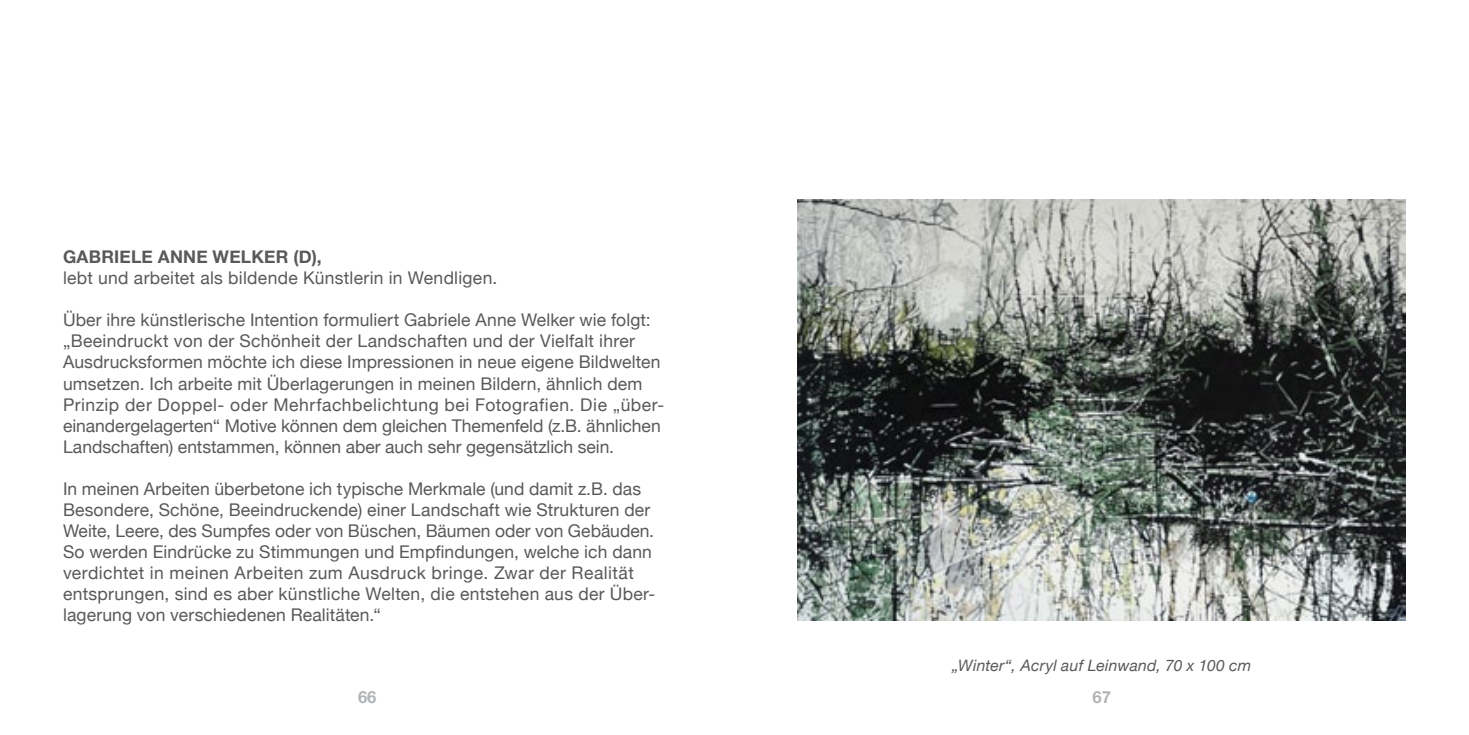
<style>
.page{position:relative;width:1469px;height:735px;background:#fff}
.page>*{position:absolute;margin:0;border:0;box-sizing:border-box;transform-origin:0 0}
.t1{font:17.5px/21px "Helvetica Neue";letter-spacing:.005em;color:#58595b}
.t2{font:700 17.5px "Helvetica Neue";color:#58595b}
.t3{font:700 16.62px "Helvetica Neue";color:#b1b4b6}
.t4{font:italic 15.75px "Helvetica Neue";letter-spacing:.01em;color:#58595b}
</style>
<div class="page">
<img style="left:797px;top:200px;width:608px;height:420px">
<p class="t2" style="left:63px;top:243px;width:26px">GABRIELE</p>
<p class="t2" style="left:158px;top:243px;width:26px">ANNE</p>
<p class="t2" style="left:213px;top:243px;width:30px">WELKER</p>
<p class="t2" style="left:293px;top:243px;width:30px">(D),</p>
<p class="t1" style="left:63px;top:268px;width:436px">lebt und arbeitet als bildende Künstlerin in Wendligen.</p>
<p class="t1" style="left:63px;top:310px;width:603px">Über ihre künstlerische Intention formuliert Gabriele Anne Welker wie folgt: „Beeindruckt von der Schönheit der Landschaften und der Vielfalt ihrer Ausdrucksformen möchte ich diese Impressionen in neue eigene Bildwelten umsetzen. Ich arbeite mit Überlagerungen in meinen Bildern, ähnlich dem Prinzip der Doppel- oder Mehrfachbelichtung bei Fotografien. Die „über&shy;einandergelagerten“ Motive können dem gleichen Themenfeld (z.B. ähnlichen Landschaften) entstammen, können aber auch sehr gegensätzlich sein.</p>
<p class="t1" style="left:63px;top:478px;width:594px">In meinen Arbeiten überbetone ich typische Merkmale (und damit z.B. das Besondere, Schöne, Beeindruckende) einer Landschaft wie Strukturen der Weite, Leere, des Sumpfes oder von Büschen, Bäumen oder von Gebäuden.<br>So werden Eindrücke zu Stimmungen und Empfindungen, welche ich dann verdichtet in meinen Arbeiten zum Ausdruck bringe. Zwar der Realität entsprungen, sind es aber künstliche Welten, die entstehen aus der Über&shy;lagerung von verschiedenen Realitäten.“</p>
<p class="t4" style="left:952px;top:653px;width:301px">„Winter“, Acryl auf Leinwand, 70 x 100 cm</p>
<p class="t3" style="left:358px;top:683px;width:20px">66</p>
<p class="t3" style="left:1092px;top:683px;width:20px">67</p>
</div>
